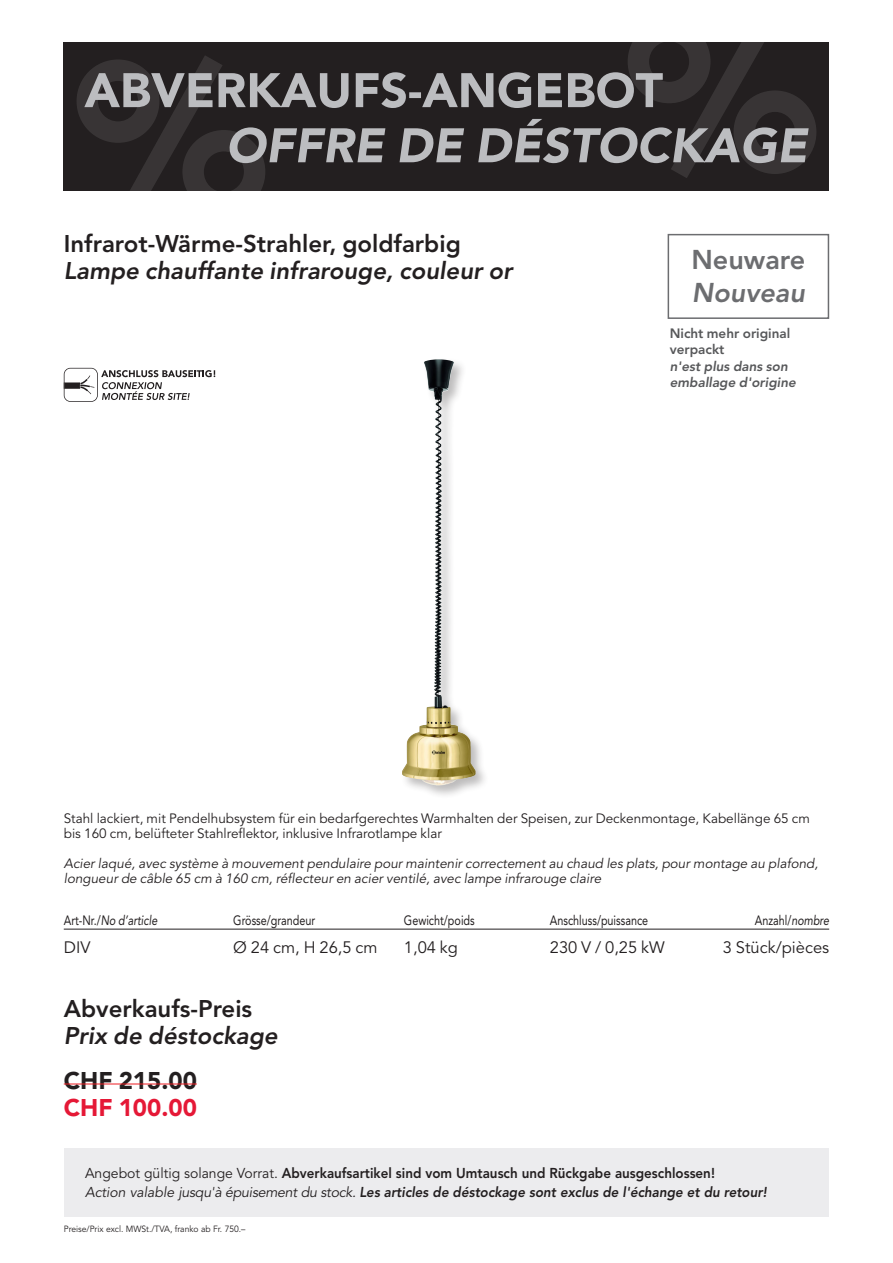
<style>
.page{position:relative;width:893px;height:1263px;background:#fff}
.page>*{position:absolute;margin:0;border:0;box-sizing:border-box;transform-origin:0 0}
.Abverkauf_Produktnam{font:800 27px "Avenir LT Std";color:#6c6d70}
.Abverkauf_Produktnam-2{font:italic 800 27px "Avenir LT Std";color:#6c6d70}
.Abverkauf_Titel-klei{font:italic 800 24px "Avenir LT Std";color:#231f20}
.Abverkauf_Titel-klei-2{font:800 24px "Avenir LT Std";color:#231f20}
.Abverkauf_Titel-klei-3{font:900 24px "Avenir LT Std";color:#231f20}
.Abverkauf_Titel-klei-4{font:900 24px "Avenir LT Std";color:#e51836}
.Abverkauf_Produktbes{font:16.5px "Avenir LT Std";color:#231f20}
.t1{font:800 14.25px/19.5px "Avenir LT Std";color:#231f20;scale:.94 1}
.Av-Produktbeschrieb{font:italic 13.5px/15px "Avenir LT Std";color:#231f20}
.Av-Produktbeschrieb-2{font:13.5px/15px "Avenir LT Std";color:#231f20}
.Abverkauf_Tabellenko{font:13.5px "Avenir LT Std";color:#231f20;scale:.8 1}
.t2{font:italic 800 13.5px/16.5px "Avenir LT Std";color:#57585a}
.t3{font:800 13.5px "Avenir LT Std";color:#57585a}
.Abverkauf_Tabellenko-2{font:italic 13.5px "Avenir LT Std";color:#231f20;scale:.8 1}
.t4{font:9px "Avenir LT Std";color:#231f20;scale:.95 1}
.s1{font-style:normal}
.s2{font-style:italic}
.s3{font-weight:400}
.s4{font-weight:400;font-style:italic}
</style>
<div class="page">
<div style="left:64px;top:43px;width:765px;height:148px;background:#231f20"></div>
<svg style="left:77px;top:42px;width:739px;height:149px"></svg>
<div style="left:64px;top:1148px;width:765px;height:68px;background:#ececee"></div>
<div style="left:668px;top:234px;width:161px;height:85px;border:2px solid #6c6d70"></div>
<hr style="left:64px;top:1083px;width:133px;height:1px;background:#ee1d23">
<hr style="left:64px;top:929px;width:765px;height:1px;background:#231f20">
<div style="left:400px;top:358px;width:90px;height:441px;background:#231f20;opacity:.3"></div>
<img style="left:424px;top:359px;width:14px;height:177px">
<svg style="left:64px;top:368px;width:151px;height:34px"></svg>
<p class="Abverkauf_Titel-klei-2" style="left:64px;top:229px;width:398px">Infrarot-Wärme-Strahler, goldfarbig</p>
<p class="Abverkauf_Titel-klei" style="left:64px;top:256px;width:450px">Lampe chauffante infrarouge, couleur or</p>
<p class="Abverkauf_Produktnam" style="left:691px;top:243px;width:115px">Neuware</p>
<p class="Abverkauf_Produktnam-2" style="left:692px;top:276px;width:114px">Nouveau</p>
<p class="t3" style="left:670px;top:325px;width:122px">Nicht mehr original</p>
<p class="t3" style="left:670px;top:342px;width:56px">verpackt</p>
<p class="t2" style="left:670px;top:358px;width:128px">n'est plus dans son emballage d'origine</p>
<p class="Av-Produktbeschrieb-2" style="left:64px;top:811px;width:748px">Stahl lackiert, mit Pendelhubsystem für ein bedarfgerechtes Warmhalten der Speisen, zur Deckenmontage, Kabellänge 65 cm bis 160 cm, belüfteter Stahlreflektor, inklusive Infrarotlampe klar</p>
<p class="Av-Produktbeschrieb" style="left:64px;top:856px;width:756px">Acier laqué, avec système à mouvement pendulaire pour maintenir correctement au chaud les plats, pour montage au plafond, longueur de câble 65 cm à 160 cm, réflecteur en acier ventilé, avec lampe infrarouge claire</p>
<p class="Abverkauf_Tabellenko-2" style="left:64px;top:912px;width:118px"><span class="s1">Art-Nr./</span>No d’article</p>
<p class="Abverkauf_Tabellenko" style="left:233px;top:912px;width:104px">Grösse/grandeur</p>
<p class="Abverkauf_Tabellenko" style="left:404px;top:912px;width:90px">Gewicht/poids</p>
<p class="Abverkauf_Tabellenko" style="left:550px;top:912px;width:125px">Anschluss/puissance</p>
<p class="Abverkauf_Tabellenko" style="left:755px;top:912px;width:95px">Anzahl/<span class="s2">nombre</span></p>
<p class="Abverkauf_Produktbes" style="left:64px;top:937px;width:28px">DIV</p>
<p class="Abverkauf_Produktbes" style="left:233px;top:937px;width:146px">Ø 24 cm, H 26,5 cm</p>
<p class="Abverkauf_Produktbes" style="left:404px;top:937px;width:56px">1,04 kg</p>
<p class="Abverkauf_Produktbes" style="left:550px;top:937px;width:116px">230 V / 0,25 kW</p>
<p class="Abverkauf_Produktbes" style="left:723px;top:937px;width:108px">3 Stück/pièces</p>
<p class="Abverkauf_Titel-klei-2" style="left:64px;top:995px;width:190px">Abverkaufs-Preis</p>
<p class="Abverkauf_Titel-klei" style="left:64px;top:1022px;width:215px">Prix de déstockage</p>
<p class="Abverkauf_Titel-klei-3" style="left:64px;top:1065px;width:135px">CHF 215.00</p>
<p class="Abverkauf_Titel-klei-4" style="left:64px;top:1092px;width:135px">CHF 100.00</p>
<p class="t1" style="left:85px;top:1163px;width:727px"><span class="s3">Angebot gültig solange Vorrat.</span> Abverkaufsartikel sind vom Umtausch und Rückgabe ausgeschlossen!<br><span class="s4">Action valable jusqu'à épuisement du stock.</span> <span class="s2">Les articles de déstockage sont exclus de l'échange et du retour!</span></p>
<p class="t4" style="left:64px;top:1223px;width:193px">Preise/Prix excl. MWSt./TVA, franko ab Fr. 750.–</p>
</div>
